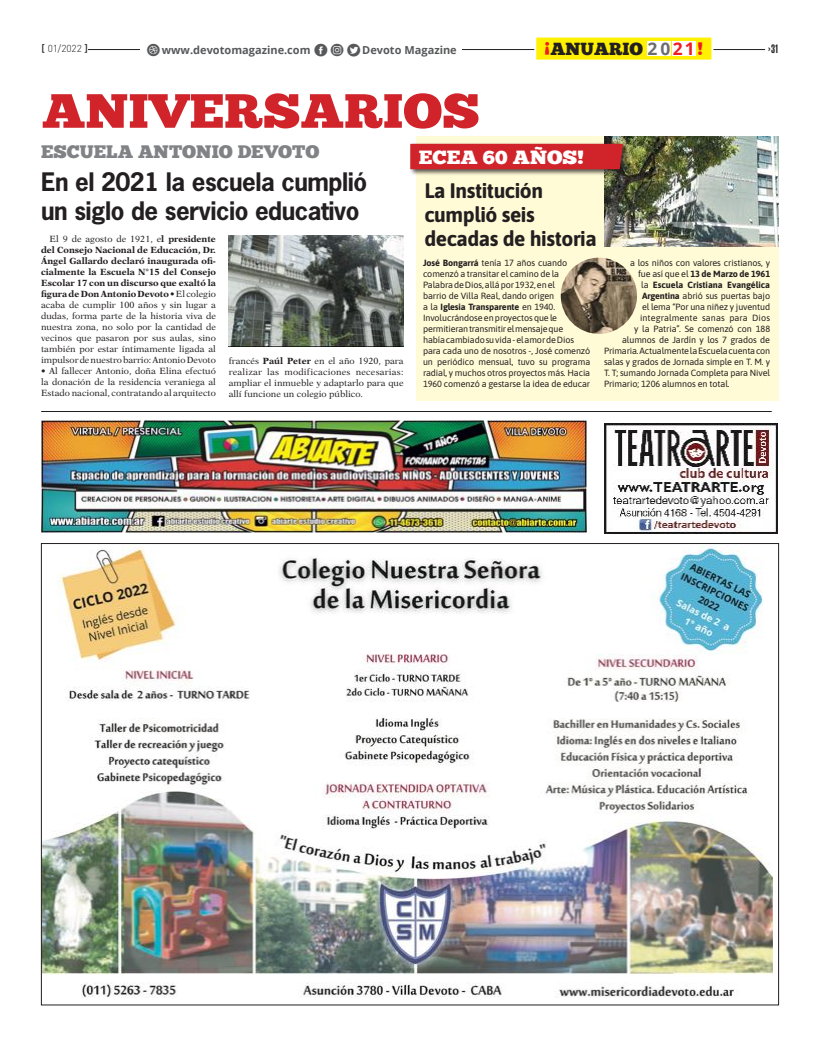
<style>
.page{position:relative;width:820px;height:1049px;background:#fff}
.page>*{position:absolute;margin:0;border:0;box-sizing:border-box;transform-origin:0 0}
.t1{font:48px "Chunk Five Ex";color:#d1232a;scale:1.1 1}
.t2{font:700 24px/29px "News Gothic";letter-spacing:-.02em;color:#231f20}
.t3{font:21px/24px "Asap";letter-spacing:-.02em;color:#231f20}
.t4{font:19px "Chunk Five Ex";color:#fff;scale:1.1 1}
.t5{font:18px "Chunk Five Ex";color:#808285;scale:1.05 1}
.t6{font:17.4px "Chunk Five Ex";color:#231f20;scale:1.05 1}
.t7{font:800 17.4px "Open Sans";color:#ee1d23}
.t8{font:12px "Helvetica LT Std Ultra Comp";color:#231f20}
.t9{font:700 11px "Open Sans";color:#57585a}
.t10{font:300 10px "DIN";color:#231f20}
.t11{font:9px/11px "Asap";letter-spacing:-.01em;color:#231f20}
.t12{font:9px/11px "New Aster";color:#231f20;text-align:justify}
.t13{font:9px "Asap";letter-spacing:.01em;color:#231f20}
.s1{font-weight:500}
.s2{font-family:"Social Circles";font-weight:400;font-size:23px}
.s3{font-family:"Open Sans";font-weight:700;color:#6c6d70}
.s4{font-family:"Open Sans";font-weight:700;color:#ee1d23}
.s5{font-size:18px;color:#ee1d23}
.s6{font-family:"Helvetica LT Std";font-weight:700;font-size:10px}
.s7{font-weight:700}
</style>
<div class="page">
<img style="left:43px;top:545px;width:728px;height:453px">
<img style="left:604px;top:423px;width:172px;height:110px">
<img style="left:41px;top:421px;width:544px;height:111px">
<hr style="left:41px;top:411px;width:730px;height:1px;background:#231f20">
<div style="left:416px;top:136px;width:362px;height:264px;background:#fffbd6"></div>
<img style="left:604px;top:136px;width:174px;height:111px">
<div style="left:409px;top:142px;width:220px;height:34px;background:#231f20;opacity:.75"></div>
<div style="left:410px;top:144px;width:212px;height:25px;background:#d1232a"></div>
<img style="left:560px;top:258px;width:76px;height:76px;border-radius:38px">
<img style="left:229px;top:236px;width:174px;height:110px">
<hr style="left:52px;top:49px;width:712px;height:1px;background:#231f20">
<div style="left:41px;top:44px;width:47px;height:12px;background:#fff"></div>
<div style="left:140px;top:40px;width:322px;height:21px;background:#fff"></div>
<svg style="left:534px;top:37px;width:180px;height:23px;background:#fef21b"></svg>
<div style="left:646px;top:42px;width:12px;height:14px;background:#fff"></div>
<div style="left:659px;top:42px;width:12px;height:14px;background:#fff"></div>
<div style="left:671px;top:42px;width:12px;height:14px;background:#fff"></div>
<div style="left:684px;top:42px;width:11px;height:14px;background:#fff"></div>
<p class="t10" style="left:42px;top:43px;width:48px"><span class="s1">[</span> 01/2022 <span class="s1">]</span></p>
<p class="t9" style="left:146px;top:42px;width:312px"><span class="s2">a</span>www.devotomagazine.com <span class="s2">f$t</span>Devoto Magazine</p>
<h3 class="t6" style="left:544px;top:36px;width:152px"><sup>¡</sup>ANUARIO <span class="s3">2 0</span> <span class="s4">1</span> <span class="s5">!</span></h3>
<h3 class="t7" style="left:672px;top:36px;width:12px">2</h3>
<h3 class="t8" style="left:767px;top:41px;width:13px"><span class="s6">›</span>31</h3>
<h1 class="t1" style="left:42px;top:75px;width:399px">ANIVERSARIOS</h1>
<h3 class="t5" style="left:41px;top:139px;width:266px">ESCUELA ANTONIO DEVOTO</h3>
<h2 class="t2" style="left:41px;top:167px;width:327px">En el 2021 la escuela cumplió un siglo de servicio educativo</h2>
<p class="t12" style="left:41px;top:234px;width:176px;text-indent:9px">El 9 de agosto de 1921, e<span class="s7">l presidente del Consejo Nacional de Educación, Dr.<br>Ángel Gallardo declaró inaugurada ofi&shy;cialmente la Escuela N°15 del Consejo Escolar 17 con un discurso que exaltó la figura de Don Antonio Devoto</span> • El colegio acaba de cumplir 100 años y sin lugar a dudas, forma parte de la historia viva de nuestra zona, no solo por la cantidad de vecinos que pasaron por sus aulas, sino también por estar íntimamente ligada al impulsor de nuestro barrio: Antonio Devoto</p>
<p class="t12" style="left:41px;top:365px;width:176px">• Al fallecer Antonio, doña Elina efectuó la donación de la residencia veraniega al Estado nacional, contratando al arquitecto</p>
<p class="t12" style="left:229px;top:356px;width:176px">francés <span class="s7">Paúl Peter</span> en el año 1920, para realizar las modificaciones necesarias: ampliar el inmueble y adaptarlo para que allí funcione un colegio público.</p>
<h3 class="t4" style="left:418px;top:143px;width:151px">ECEA 60 AÑOS!</h3>
<h3 class="t3" style="left:424px;top:177px;width:174px">La Institución cumplió seis decadas de historia</h3>
<p class="t11" style="left:423px;top:256px;width:169px">José Bongarrá tenía 17 años cuando comenzó a transitar el camino de la Palabra de Dios, allá por 1932, en el<br>barrio de Villa Real, dando origen<br>a la Iglesia Transparente en 1940.<br>Involucrándose en proyectos que le permitieran transmitir el mensaje que<br>había cambiado su vida - el amor de Dios para cada uno de nosotros -, José comenzó un periódico mensual, tuvo su programa radial, y muchos otros proyectos más. Hacia 1960 comenzó a gestarse la idea de educar</p>
<p class="t11" style="left:629px;top:256px;width:142px">a los niños con valores cristianos, y</p>
<p class="t11" style="left:637px;top:267px;width:134px">fue así que el 13 de Marzo de 1961</p>
<p class="t11" style="left:640px;top:278px;width:130px">la Escuela Cristiana Evangélica</p>
<p class="t11" style="left:641px;top:289px;width:130px">Argentina abrió sus puertas bajo</p>
<p class="t11" style="left:641px;top:300px;width:129px">el lema “Por una niñez y juventud</p>
<p class="t13" style="left:639px;top:311px;width:131px">integralmente sanas para Dios</p>
<p class="t11" style="left:633px;top:322px;width:137px">y la Patria”. Se comenzó con 188</p>
<p class="t11" style="left:621px;top:333px;width:149px">alumnos de Jardín y los 7 grados de</p>
<p class="t11" style="left:603px;top:344px;width:168px">Primaria. Actualmente la Escuela cuenta con</p>
<p class="t11" style="left:603px;top:355px;width:168px">salas y grados de Jornada simple en T. M. y</p>
<p class="t11" style="left:603px;top:366px;width:168px">T. T; sumando Jornada Completa para Nivel</p>
<p class="t11" style="left:603px;top:377px;width:127px">Primario; 1206 alumnos en total.</p>
</div>
